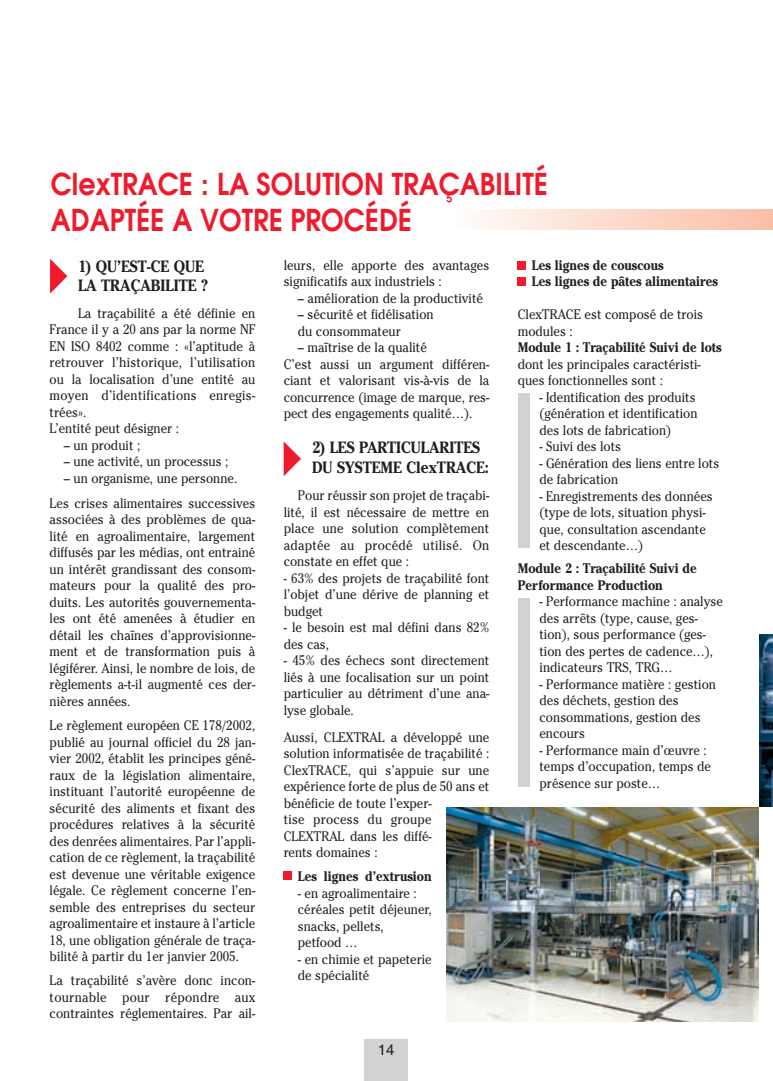
<style>
.page{position:relative;width:773px;height:1081px;background:#fff}
.page>*{position:absolute;margin:0;border:0;box-sizing:border-box;transform-origin:0 0}
.t1{font:600 30px/36px "Avant Garde";color:#ee1b2d;scale:.9 1}
.t2{font:700 16.25px/19.5px "Cheltenham";color:#231f20;scale:.9 1}
.t3{font:15px "Helvetica";color:#231f20}
.t4{font:13.75px/16.5px "Cheltenham";color:#231f20;scale:.9 1}
.t5{font:700 13.75px/16.5px "Cheltenham";color:#231f20;scale:.9 1}
</style>
<div class="page">
<div style="left:364px;top:1039px;width:44px;height:41px;background:#d1d2d4"></div>
<img style="left:446px;top:807px;width:312px;height:215px">
<img style="left:759px;top:635px;width:13px;height:171px">
<svg style="left:50px;top:259px;width:17px;height:35px"></svg>
<svg style="left:283px;top:441px;width:18px;height:35px"></svg>
<div style="left:283px;top:872px;width:9px;height:8px;background:#ee1b2d"></div>
<div style="left:517px;top:261px;width:9px;height:9px;background:#ee1b2d"></div>
<div style="left:517px;top:277px;width:9px;height:9px;background:#ee1b2d"></div>
<div style="left:517px;top:393px;width:12px;height:154px;background:#d1d2d4"></div>
<div style="left:517px;top:599px;width:12px;height:188px;background:#d1d2d4"></div>
<h1 class="t1" style="left:51px;top:168px;width:553px">ClexTRACE : LA SOLUTION TRAÇABILITÉ<br>ADAPTÉE A VOTRE PROCÉDÉ</h1>
<p class="t2" style="left:78px;top:258px;width:146px">1) QU’EST-CE QUE<br>LA TRAÇABILITE ?</p>
<p class="t4" style="left:50px;top:306px;width:230px;text-indent:28px">La traçabilité a été définie en<br>France il y a 20 ans par la norme NF<br>EN ISO 8402 comme : «l’aptitude à retrouver l’historique, l’utilisation ou la localisation d’une entité au moyen d’identifications enregis&shy;trées».<br>L’entité peut désigner :</p>
<p class="t4" style="left:64px;top:438px;width:86px">– un produit ;</p>
<p class="t4" style="left:64px;top:454px;width:184px">– une activité, un processus ;</p>
<p class="t4" style="left:50px;top:467px;width:230px;line-height:25.2px;text-align:center">– un organisme, une personne.<br>Les crises alimentaires successives</p>
<p class="t4" style="left:50px;top:513px;width:230px;text-align:justify">associées à des problèmes de qua&shy;lité en agroalimentaire, largement diffusés par les médias, ont entrainé un intérêt grandissant des consom&shy;mateurs pour la qualité des pro&shy;duits. Les autorités gouvernementa&shy;les ont été amenées à étudier en détail les chaînes d’approvisionne&shy;ment et de transformation puis à légiférer. Ainsi, le nombre de lois, de règlements a-t-il augmenté ces der&shy;nières années.</p>
<p class="t4" style="left:50px;top:718px;width:230px;text-align:justify">Le règlement européen CE 178/2002, publié au journal officiel du 28 jan&shy;vier 2002, établit les principes géné&shy;raux de la législation alimentaire, instituant l’autorité européenne de sécurité des aliments et fixant des procédures relatives à la sécurité des denrées alimentaires. Par l’appli&shy;cation de ce règlement, la traçabilité est devenue une véritable exigence légale. Ce règlement concerne l’en&shy;semble des entreprises du secteur agroalimentaire et instaure à l’article 18, une obligation générale de traça&shy;bilité à partir du 1er janvier 2005.</p>
<p class="t4" style="left:50px;top:973px;width:230px;text-align:justify">La traçabilité s’avère donc incon&shy;tournable pour répondre aux contraintes réglementaires. Par ail-</p>
<p class="t4" style="left:283px;top:258px;width:230px">leurs, elle apporte des avantages significatifs aux industriels :</p>
<p class="t4" style="left:298px;top:291px;width:207px">– amélioration de la productivité</p>
<p class="t4" style="left:298px;top:308px;width:152px">– sécurité et fidélisation du consommateur</p>
<p class="t4" style="left:283px;top:341px;width:230px;text-indent:14px">– maîtrise de la qualité<br>C’est aussi un argument différen&shy;ciant et valorisant vis-à-vis de la concurrence (image de marque, res&shy;pect des engagements qualité…).</p>
<p class="t2" style="left:312px;top:439px;width:198px">2) LES PARTICULARITES<br>DU SYSTEME ClexTRACE:</p>
<p class="t4" style="left:283px;top:489px;width:230px;text-align:justify;text-indent:14px">Pour réussir son projet de traçabi&shy;lité, il est nécessaire de mettre en place une solution complètement adaptée au procédé utilisé. On constate en effet que :</p>
<p class="t4" style="left:283px;top:571px;width:230px;text-align:justify">- 63% des projets de traçabilité font l’objet d’une dérive de planning et budget</p>
<p class="t4" style="left:283px;top:621px;width:230px">- le besoin est mal défini dans 82% des cas,</p>
<p class="t4" style="left:283px;top:654px;width:230px;text-align:justify">- 45% des échecs sont directement liés à une focalisation sur un point particulier au détriment d’une ana&shy;lyse globale.</p>
<p class="t4" style="left:283px;top:730px;width:230px">Aussi, CLEXTRAL a développé une solution informatisée de traçabilité :<br>ClexTRACE, qui s’appuie sur une expérience forte de plus de 50 ans et bénéficie de toute l’exper-<br>tise process du groupe<br>CLEXTRAL dans les diffé-<br>rents domaines :</p>
<p class="t5" style="left:298px;top:869px;width:150px">Les lignes d’extrusion</p>
<p class="t4" style="left:298px;top:886px;width:150px">- en agroalimentaire : céréales petit déjeuner, snacks, pellets,<br>petfood …</p>
<p class="t4" style="left:298px;top:952px;width:150px">- en chimie et papeterie de spécialité</p>
<p class="t3" style="left:378px;top:1044px;width:18px">14</p>
<p class="t5" style="left:532px;top:258px;width:208px">Les lignes de couscous<br>Les lignes de pâtes alimentaires</p>
<p class="t4" style="left:517px;top:308px;width:207px">ClexTRACE est composé de trois modules :</p>
<p class="t5" style="left:517px;top:341px;width:228px">Module 1 : Traçabilité Suivi de lots</p>
<p class="t4" style="left:517px;top:357px;width:205px">dont les principales caractéristi&shy;ques fonctionnelles sont :</p>
<p class="t4" style="left:539px;top:390px;width:177px">- Identification des produits (génération et identification des lots de fabrication)</p>
<p class="t4" style="left:539px;top:440px;width:92px">- Suivi des lots</p>
<p class="t4" style="left:539px;top:456px;width:201px">- Génération des liens entre lots de fabrication</p>
<p class="t4" style="left:539px;top:489px;width:194px">- Enregistrements des données (type de lots, situation physi&shy;que, consultation ascendante et descendante…)</p>
<p class="t5" style="left:517px;top:561px;width:200px">Module 2 : Traçabilité Suivi de<br>Performance Production</p>
<p class="t4" style="left:539px;top:594px;width:205px">- Performance machine : analyse des arrêts (type, cause, ges&shy;tion), sous performance (ges&shy;tion des pertes de cadence…), indicateurs TRS, TRG…</p>
<p class="t4" style="left:539px;top:677px;width:198px">- Performance matière : gestion des déchets, gestion des consommations, gestion des encours</p>
<p class="t4" style="left:539px;top:743px;width:192px">- Performance main d’œuvre : temps d’occupation, temps de présence sur poste…</p>
</div>
